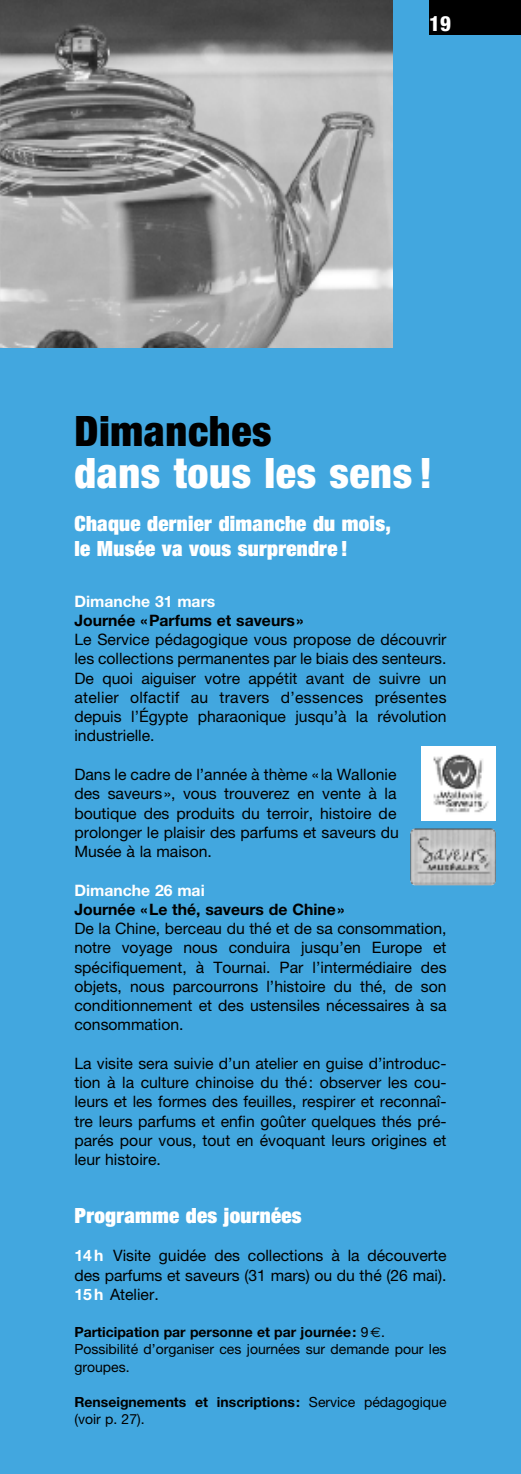
<style>
.page{position:relative;width:521px;height:1474px;background:#fff}
.page>*{position:absolute;margin:0;border:0;box-sizing:border-box;transform-origin:0 0}
.t1{font:900 condensed 42px "Helvetica Neue";letter-spacing:.015em;color:#fff}
.t2{font:900 condensed 42px "Helvetica Neue";letter-spacing:.015em;color:#000}
.t3{font:900 expanded 21px/24.5px "Helvetica Neue";letter-spacing:.015em;color:#fff}
.t4{font:800 condensed 21px "Helvetica Neue";color:#fff}
.t5{font:15.75px/19.2px "Helvetica Neue";color:#000;text-align:justify}
.t6{font:700 15.75px "Helvetica Neue";color:#000}
.t7{font:700 15.75px "Helvetica Neue";color:#fff}
.t8{font:14px/17.5px "Helvetica Neue";color:#000}
.t9{font:700 14px/17.5px "Helvetica Neue";color:#000}
.s1{font-weight:700;color:#fff}
.s2{font-weight:700}
.s3{font-family:"Euro Sans"}
.s4{font-weight:400}
</style>
<div class="page">
<div style="left:0;top:0;width:521px;height:1473px;background:#42a7df"></div>
<div style="left:429px;top:0;width:92px;height:35px;background:#000"></div>
<img style="left:0;top:0;width:393px;height:347px">
<div style="left:421px;top:746px;width:74px;height:74px;background:#fff"></div>
<img style="left:433px;top:754px;width:56px;height:59px">
<img style="left:410px;top:828px;width:86px;height:57px;border-radius:5px">
<h2 class="t4" style="left:429px;top:16px;width:23px">19</h2>
<h1 class="t2" style="left:74px;top:415px;width:199px">Dimanches</h1>
<h1 class="t1" style="left:74px;top:457px;width:359px">dans tous les sens!</h1>
<h2 class="t3" style="left:74px;top:513px;width:318px">Chaque dernier dimanche du mois, le Musée va vous surprendre !</h2>
<p class="t7" style="left:74px;top:595px;width:142px">Dimanche 31 mars</p>
<p class="t6" style="left:74px;top:614px;width:231px">Journée «Parfums et saveurs»</p>
<p class="t5" style="left:74px;top:631px;width:374px">Le Service pédagogique vous propose de découvrir les collections permanentes par le biais des senteurs.<br>De quoi aiguiser votre appétit avant de suivre un atelier olfactif au travers d’essences présentes depuis l’Égypte pharaonique jusqu’à la révolution industrielle.</p>
<p class="t5" style="left:74px;top:766px;width:326px;text-align:left">Dans le cadre de l’année à thème «la Wallonie des saveurs», vous trouverez en vente à la boutique des produits du terroir, histoire de prolonger le plaisir des parfums et saveurs du Musée à la maison.</p>
<p class="t7" style="left:74px;top:884px;width:132px">Dimanche 26 mai</p>
<p class="t6" style="left:74px;top:903px;width:271px">Journée «Le thé, saveurs de Chine»</p>
<p class="t5" style="left:74px;top:920px;width:374px">De la Chine, berceau du thé et de sa consommation, notre voyage nous conduira jusqu’en Europe et spécifiquement, à Tournai. Par l’intermédiaire des objets, nous parcourrons l’histoire du thé, de son conditionnement et des ustensiles nécessaires à sa consommation.</p>
<p class="t5" style="left:74px;top:1055px;width:374px">La visite sera suivie d’un atelier en guise d’introduc&shy;tion à la culture chinoise du thé: observer les cou&shy;leurs et les formes des feuilles, respirer et reconnaî&shy;tre leurs parfums et enfin goûter quelques thés pré&shy;parés pour vous, tout en évoquant leurs origines et leur histoire.</p>
<h2 class="t3" style="left:74px;top:1204px;width:229px">Programme des journées</h2>
<p class="t5" style="left:74px;top:1247px;width:374px"><span class="s1">14 h</span> Visite guidée des collections à la découverte des parfums et saveurs (31 mars) ou du thé (26 mai).<br><span class="s1">15 h</span> Atelier.</p>
<p class="t8" style="left:74px;top:1324px;width:374px"><span class="s2">Participation par personne et par journée:</span> 9<span class="s3">€</span>.<br>Possibilité d’organiser ces journées sur demande pour les groupes.</p>
<p class="t9" style="left:74px;top:1394px;width:374px">Renseignements et inscriptions: <span class="s4">Service pédagogique (voir p. 27).</span></p>
</div>
